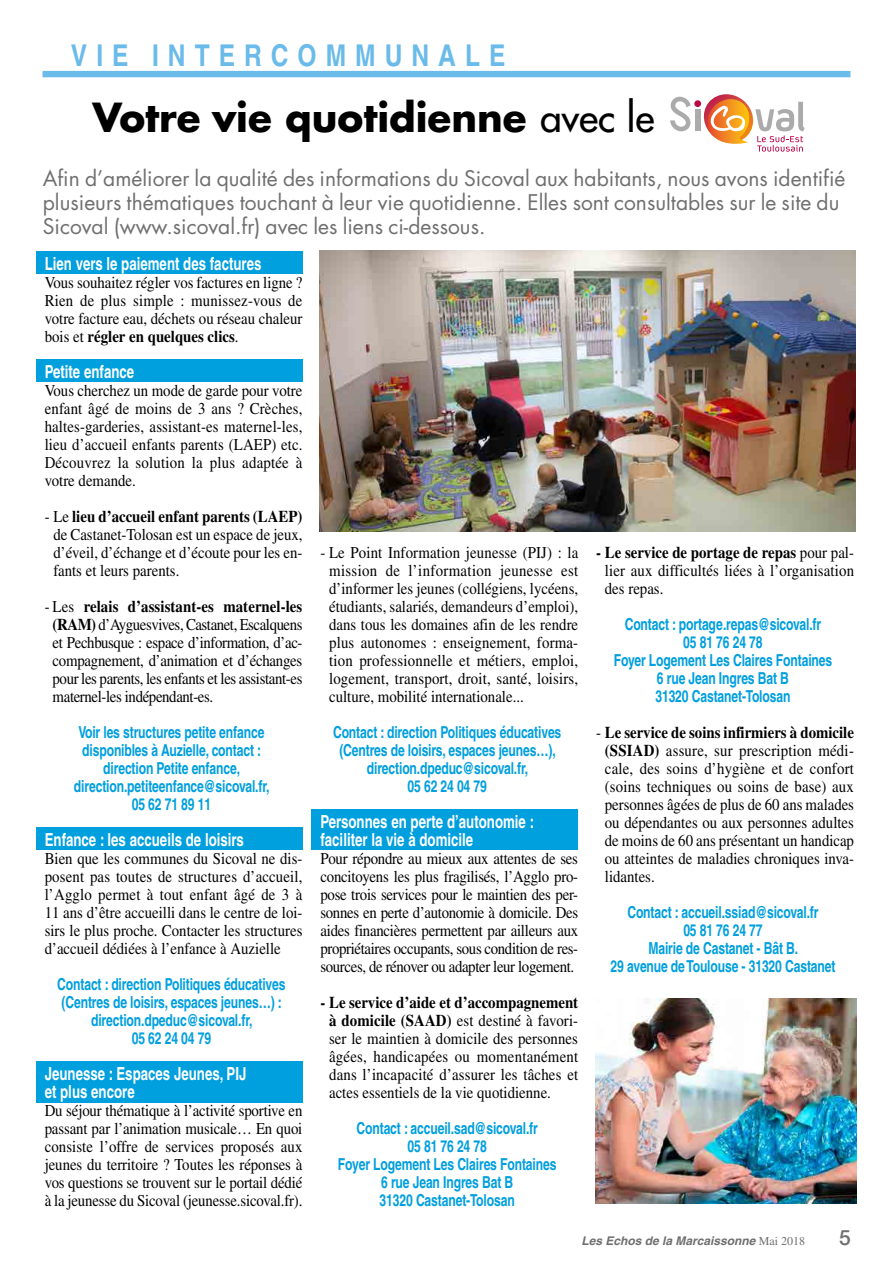
<style>
.page{position:relative;width:893px;height:1263px;background:#fff}
.page>*{position:absolute;margin:0;border:0;box-sizing:border-box;transform-origin:0 0}
.t1{font:700 39px "Futura";color:#000}
.t2{font:700 condensed 30px "Helvetica";letter-spacing:.3em;color:#6abbe9}
.t3{font:21px/24px "Futura";color:#706f6f}
.t4{font:500 21px "Helvetica Neue";color:#706f6f}
.t5{font:700 condensed 18px/18px "Helvetica";color:#fff;scale:.9 1}
.t6{font:16.5px/18px "Times";color:#000;text-align:justify;scale:.9 1}
.t7{font:700 condensed 16.5px/18px "Helvetica";letter-spacing:-.01em;color:#009fde;text-align:center;scale:.9 1}
.t8{font:italic 700 12px "Helvetica";color:#706f6f}
.s1{font-weight:400}
.s2{font-weight:700}
.s3{font-family:"Times";font-weight:400;font-style:normal}
</style>
<div class="page">
<div style="left:43px;top:71px;width:807px;height:6px;background:#6abbe9"></div>
<svg style="left:670px;top:96px;width:21px;height:35px"></svg>
<div style="left:694px;top:100px;width:7px;height:7px;background:#b90748;border-radius:50%"></div>
<div style="left:695px;top:110px;width:5px;height:21px;background:#acabab"></div>
<svg style="left:701px;top:94px;width:104px;height:58px"></svg>
<div style="left:36px;top:251px;width:267px;height:22px;background:#009fde"></div>
<div style="left:36px;top:359px;width:267px;height:23px;background:#009fde"></div>
<div style="left:36px;top:827px;width:267px;height:22px;background:#009fde"></div>
<div style="left:311px;top:809px;width:267px;height:40px;background:#009fde"></div>
<div style="left:36px;top:1061px;width:267px;height:41px;background:#009fde"></div>
<img style="left:320px;top:251px;width:536px;height:280px">
<img style="left:595px;top:998px;width:262px;height:205px">
<h2 class="t2" style="left:71px;top:37px;width:436px">VIE INTERCOMMUNALE</h2>
<h1 class="t1" style="left:93px;top:92px;width:563px">Votre vie quotidienne <span class="s1">avec le</span></h1>
<p class="t3" style="left:43px;top:167px;width:804px">Afin d’améliorer la qualité des informations du Sicoval aux habitants, nous avons identifié plusieurs thématiques touchant à leur vie quotidienne. Elles sont consultables sur le site du<br>Sicoval (www.sicoval.fr) avec les liens ci-dessous.</p>
<p class="t5" style="left:45px;top:254px;width:242px">Lien vers le paiement des factures</p>
<p class="t6" style="left:45px;top:273px;width:288px">Vous souhaitez régler vos factures en ligne ?<br>Rien de plus simple : munissez-vous de votre facture eau, déchets ou réseau chaleur bois et <span class="s2">régler en quelques clics</span>.</p>
<p class="t5" style="left:45px;top:362px;width:101px">Petite enfance</p>
<p class="t6" style="left:45px;top:381px;width:288px">Vous cherchez un mode de garde pour votre enfant âgé de moins de 3 ans ? Crèches, haltes-garderies, assistant-es maternel-les, lieu d’accueil enfants parents (LAEP) etc.<br>Découvrez la solution la plus adaptée à votre demande.</p>
<p class="t6" style="left:53px;top:507px;width:278px;text-indent:-9px">- Le <span class="s2">lieu d’accueil enfant parents (LAEP) </span>de Castanet-Tolosan est un espace de jeux, d’éveil, d’échange et d’écoute pour les en&shy;fants et leurs parents.</p>
<p class="t6" style="left:53px;top:597px;width:279px;text-indent:-8px">- Les <span class="s2">relais d’assistant-es maternel-les (RAM)</span> d’Ayguesvives, Castanet, Escalquens et Pechbusque : espace d’information, d’ac&shy;compagnement, d’animation et d’échanges pour les parents, les enfants et les assistant-es maternel-les indépendant-es.</p>
<p class="t7" style="left:74px;top:723px;width:219px">Voir les structures petite enfance disponibles à Auzielle, contact : direction Petite enfance, direction.petiteenfance@sicoval.fr,<br>05 62 71 89 11</p>
<p class="t5" style="left:45px;top:830px;width:223px">Enfance : les accueils de loisirs</p>
<p class="t6" style="left:45px;top:849px;width:288px">Bien que les communes du Sicoval ne dis&shy;posent pas toutes de structures d’accueil, l’Agglo permet à tout enfant âgé de 3 à 11 ans d’être accueilli dans le centre de loi&shy;sirs le plus proche. Contacter les structures d’accueil dédiées à l’enfance à Auzielle</p>
<p class="t7" style="left:57px;top:975px;width:255px">Contact : direction Politiques éducatives (Centres de loisirs, espaces jeunes…) : direction.dpeduc@sicoval.fr,<br>05 62 24 04 79</p>
<p class="t5" style="left:45px;top:1064px;width:226px">Jeunesse : Espaces Jeunes, PIJ et plus encore</p>
<p class="t6" style="left:45px;top:1101px;width:288px">Du séjour thématique à l’activité sportive en passant par l’animation musicale… En quoi consiste l’offre de services proposés aux jeunes du territoire ? Toutes les réponses à vos questions se trouvent sur le portail dédié à la jeunesse du Sicoval (jeunesse.sicoval.fr).</p>
<p class="t6" style="left:605px;top:543px;width:278px;text-indent:-9px"><span class="s2">- Le service de portage de repas</span> pour pal&shy;lier aux difficultés liées à l’organisation des repas.</p>
<p class="t7" style="left:614px;top:615px;width:244px">Contact : portage.repas@sicoval.fr<br>05 81 76 24 78<br>Foyer Logement Les Claires Fontaines<br>6 rue Jean Ingres Bat B<br>31320 Castanet-Tolosan</p>
<p class="t6" style="left:605px;top:723px;width:278px;text-indent:-9px">- <span class="s2">Le service de soins infirmiers à domicile (SSIAD)</span> assure, sur prescription médi&shy;cale, des soins d’hygiène et de confort (soins techniques ou soins de base) aux personnes âgées de plus de 60 ans malades ou dépendantes ou aux personnes adultes de moins de 60 ans présentant un handicap ou atteintes de maladies chroniques inva&shy;lidantes.</p>
<p class="t7" style="left:610px;top:903px;width:251px">Contact : accueil.ssiad@sicoval.fr<br>05 81 76 24 77<br>Mairie de Castanet - Bât B.<br>29 avenue de Toulouse - 31320 Castanet</p>
<p class="t6" style="left:329px;top:543px;width:278px;text-indent:-9px">- Le Point Information jeunesse (PIJ) : la mission de l’information jeunesse est d’informer les jeunes (collégiens, lycéens, étudiants, salariés, demandeurs d’emploi), dans tous les domaines afin de les rendre plus autonomes : enseignement, forma&shy;tion professionnelle et métiers, emploi, logement, transport, droit, santé, loisirs, culture, mobilité internationale...</p>
<p class="t7" style="left:333px;top:723px;width:255px">Contact : direction Politiques éducatives (Centres de loisirs, espaces jeunes…), direction.dpeduc@sicoval.fr,<br>05 62 24 04 79</p>
<p class="t5" style="left:320px;top:812px;width:239px">Personnes en perte d’autonomie : faciliter la vie à domicile</p>
<p class="t6" style="left:320px;top:849px;width:288px">Pour répondre au mieux aux attentes de ses concitoyens les plus fragilisés, l’Agglo pro&shy;pose trois services pour le maintien des per&shy;sonnes en perte d’autonomie à domicile. Des aides financières permettent par ailleurs aux propriétaires occupants, sous condition de res&shy;sources, de rénover ou adapter leur logement.</p>
<p class="t6" style="left:329px;top:993px;width:278px;text-indent:-9px"><span class="s2">- Le service d’aide et d’accompagnement à domicile (SAAD)</span> est destiné à favori&shy;ser le maintien à domicile des personnes âgées, handicapées ou momentanément dans l’incapacité d’assurer les tâches et actes essentiels de la vie quotidienne.</p>
<p class="t7" style="left:338px;top:1119px;width:244px">Contact : accueil.sad@sicoval.fr<br>05 81 76 24 78<br>Foyer Logement Les Claires Fontaines<br>6 rue Jean Ingres Bat B<br>31320 Castanet-Tolosan</p>
<p class="t8" style="left:581px;top:1233px;width:225px">Les Echos de la Marcaissonne <span class="s3">Mai 2018</span></p>
<p class="t4" style="left:839px;top:1220px;width:13px">5</p>
</div>
